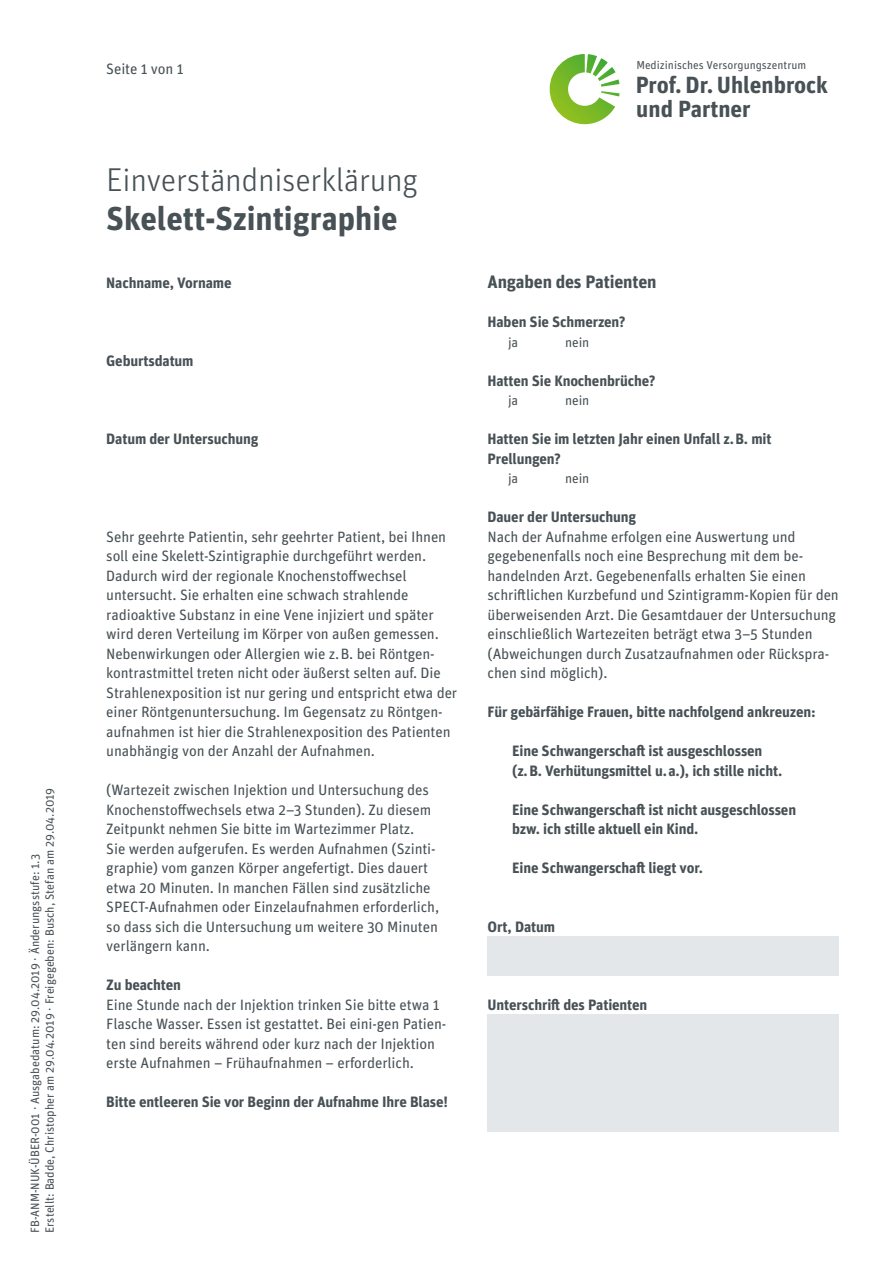
<style>
.page{position:relative;width:893px;height:1263px;background:#fff}
.page>*{position:absolute;margin:0;border:0;box-sizing:border-box;transform-origin:0 0}
.t1{font:300 33px "Unit Pro";letter-spacing:-.01em;color:#485155}
.t2{font:700 33px "Unit Pro";color:#485155}
.t3{font:700 23.4px/23.9px "Unit Pro";color:#485155}
.t4{font:700 18px "Unit Pro";letter-spacing:-.01em;color:#485155}
.t5{font:15px/19.5px "Unit Pro";letter-spacing:-.01em;color:#485155}
.t6{font:700 15px/19.5px "Unit Pro";letter-spacing:-.01em;color:#485155}
.t7{font:13.5px "Unit Pro";letter-spacing:-.01em;color:#485155}
.t8{font:12px/14.4px "Unit Pro";color:#485155}
.t9{font:11.4px "Unit Pro";color:#485155}
</style>
<div class="page">
<svg style="left:550px;top:54px;width:70px;height:70px"></svg>
<div style="left:487px;top:937px;width:352px;height:39px;background:#e3e7e9"></div>
<div style="left:487px;top:1015px;width:352px;height:117px;background:#e3e7e9"></div>
<p class="t8" style="left:27px;top:1233px;width:447px;rotate:-90deg">FB-ANM-NUK-ÜBER-001 · Ausgabedatum: 29.04.2019 · Änderungsstufe: 1.3<br>Erstellt: Badde, Christopher am 29.04.2019 · Freigegeben: Busch, Stefan am 29.04.2019</p>
<p class="t5" style="left:106px;top:58px;width:79px">Seite 1 von 1</p>
<h1 class="t1" style="left:106px;top:158px;width:313px">Einverständniserklärung</h1>
<h1 class="t2" style="left:106px;top:194px;width:293px">Skelett-Szintigraphie</h1>
<p class="t6" style="left:106px;top:272px;width:127px">Nachname, Vorname</p>
<p class="t6" style="left:106px;top:350px;width:89px">Geburtsdatum</p>
<p class="t6" style="left:106px;top:428px;width:154px">Datum der Untersuchung</p>
<p class="t5" style="left:106px;top:526px;width:352px">Sehr geehrte Patientin, sehr geehrter Patient, bei Ihnen soll eine Skelett-Szintigraphie durchgeführt werden.<br>Dadurch wird der regionale Knochenstoffwechsel untersucht. Sie erhalten eine schwach strahlende radioaktive Substanz in eine Vene injiziert und später wird deren Verteilung im Körper von außen gemessen.<br>Nebenwirkungen oder Allergien wie z.B. bei Röntgen&shy;kontrastmittel treten nicht oder äußerst selten auf. Die Strahlenexposition ist nur gering und entspricht etwa der einer Röntgenuntersuchung. Im Gegensatz zu Röntgen&shy;aufnahmen ist hier die Strahlenexposition des Patienten unabhängig von der Anzahl der Aufnahmen.</p>
<p class="t5" style="left:106px;top:779px;width:334px">(Wartezeit zwischen Injektion und Untersuchung des Knochenstoffwechsels etwa 2–3 Stunden). Zu diesem Zeitpunkt nehmen Sie bitte im Wartezimmer Platz.<br>Sie werden aufgerufen. Es werden Aufnahmen (Szinti&shy;graphie) vom ganzen Körper angefertigt. Dies dauert etwa 20 Minuten. In manchen Fällen sind zusätzliche SPECT-Aufnahmen oder Einzelaufnahmen erforderlich, so dass sich die Untersuchung um weitere 30 Minuten verlängern kann.</p>
<p class="t6" style="left:106px;top:974px;width:76px">Zu beachten</p>
<p class="t5" style="left:106px;top:994px;width:341px">Eine Stunde nach der Injektion trinken Sie bitte etwa 1<br>Flasche Wasser. Essen ist gestattet. Bei eini-gen Patien&shy;ten sind bereits während oder kurz nach der Injektion erste Aufnahmen – Frühaufnahmen – erforderlich.</p>
<p class="t6" style="left:106px;top:1091px;width:343px">Bitte entleeren Sie vor Beginn der Aufnahme Ihre Blase!</p>
<p class="t9" style="left:636px;top:57px;width:171px">Medizinisches Versorgungszentrum</p>
<h2 class="t3" style="left:636px;top:71px;width:193px">Prof. Dr. Uhlenbrock und Partner</h2>
<p class="t4" style="left:487px;top:269px;width:171px">Angaben des Patienten</p>
<p class="t6" style="left:487px;top:311px;width:140px">Haben Sie Schmerzen?</p>
<p class="t7" style="left:508px;top:332px;width:12px">ja</p>
<p class="t7" style="left:565px;top:332px;width:26px">nein</p>
<p class="t6" style="left:487px;top:370px;width:169px">Hatten Sie Knochenbrüche?</p>
<p class="t7" style="left:508px;top:391px;width:12px">ja</p>
<p class="t7" style="left:565px;top:391px;width:26px">nein</p>
<p class="t6" style="left:487px;top:428px;width:285px">Hatten Sie im letzten Jahr einen Unfall z.B. mit<br>Prellungen?</p>
<p class="t7" style="left:508px;top:469px;width:12px">ja</p>
<p class="t7" style="left:565px;top:469px;width:26px">nein</p>
<p class="t6" style="left:487px;top:506px;width:150px">Dauer der Untersuchung</p>
<p class="t5" style="left:487px;top:526px;width:353px">Nach der Aufnahme erfolgen eine Auswertung und gegebenenfalls noch eine Besprechung mit dem be&shy;handelnden Arzt. Gegebenenfalls erhalten Sie einen schriftlichen Kurzbefund und Szintigramm-Kopien für den überweisenden Arzt. Die Gesamtdauer der Untersuchung einschließlich Wartezeiten beträgt etwa 3–5 Stunden (Abweichungen durch Zusatzaufnahmen oder Rückspra&shy;chen sind möglich).</p>
<p class="t6" style="left:487px;top:701px;width:330px">Für gebärfähige Frauen, bitte nachfolgend ankreuzen:</p>
<p class="t6" style="left:512px;top:740px;width:272px">Eine Schwangerschaft ist ausgeschlossen (z.B. Verhütungsmittel u.a.), ich stille nicht.</p>
<p class="t6" style="left:512px;top:799px;width:285px">Eine Schwangerschaft ist nicht ausgeschlossen bzw. ich stille aktuell ein Kind.</p>
<p class="t6" style="left:512px;top:857px;width:192px">Eine Schwangerschaft liegt vor.</p>
<p class="t6" style="left:487px;top:916px;width:69px">Ort, Datum</p>
<p class="t6" style="left:487px;top:994px;width:161px">Unterschrift des Patienten</p>
</div>
